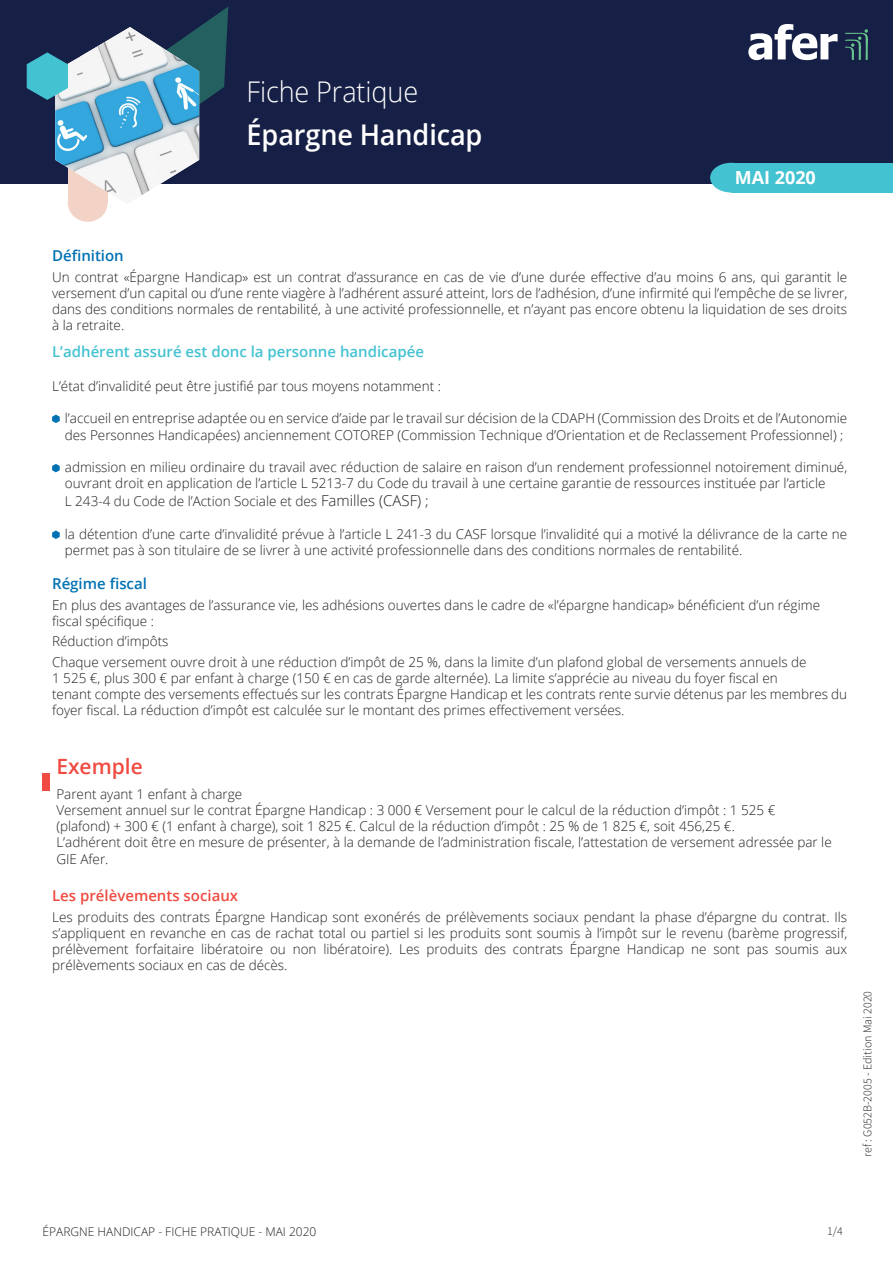
<style>
.page{position:relative;width:893px;height:1263px;background:#fff}
.page>*{position:absolute;margin:0;border:0;box-sizing:border-box;transform-origin:0 0}
.Titre_filet{font:600 28.5px "Open Sans";letter-spacing:-.005em;color:#fff;scale:.95 1}
.Titre_filet-2{font:300 28.5px "Open Sans";letter-spacing:-.005em;color:#fff;scale:.95 1}
.Titre_filet-3{font:600 21px "Open Sans";color:#ef4b41}
.t1{font:700 18px "Open Sans";color:#fff}
.t2{font:600 15px "Open Sans";color:#43c2d1}
.t3{font:600 15px "Open Sans";color:#0072b4}
.t4{font:600 15px "Open Sans";color:#ef4b41}
.t5{font:300 13.5px/16.2px "Open Sans";color:#231f20}
.Titre_filet-4{font:300 12px "Open Sans";color:#231f20}
.t6{font:300 12px "Source Sans Pro";color:#231f20}
.s1{font-size:15px}
</style>
<div class="page">
<div style="left:0;top:0;width:893px;height:183px;background:#161f45"></div>
<svg style="left:748px;top:24px;width:90px;height:36px"></svg>
<svg style="left:845px;top:29px;width:23px;height:31px"></svg>
<div style="left:68px;top:183px;width:40px;height:39px;background:#f4d3c7;border-radius:50%"></div>
<svg style="left:26px;top:7px;width:202px;height:197px"></svg>
<div style="left:710px;top:163px;width:42px;height:30px;background:#43c2d1;border-radius:50%"></div>
<div style="left:731px;top:163px;width:162px;height:30px;background:#43c2d1"></div>
<div style="left:43px;top:774px;width:7px;height:17px;background:#ef4b41"></div>
<svg style="left:52px;top:415px;width:8px;height:8px"></svg>
<svg style="left:52px;top:464px;width:8px;height:8px"></svg>
<svg style="left:52px;top:530px;width:8px;height:9px"></svg>
<p class="Titre_filet-2" style="left:247px;top:73px;width:182px">Fiche Pratique</p>
<p class="Titre_filet" style="left:247px;top:115px;width:250px">Épargne Handicap</p>
<p class="t1" style="left:735px;top:165px;width:83px">MAI 2020</p>
<p class="t3" style="left:52px;top:246px;width:73px">Définition</p>
<p class="t5" style="left:52px;top:268px;width:797px;text-align:justify">Un contrat «Épargne Handicap» est un contrat d’assurance en cas de vie d’une durée effective d’au moins 6 ans, qui garantit le versement d’un capital ou d’une rente viagère à l’adhérent assuré atteint, lors de l’adhésion, d’une infirmité qui l’empêche de se livrer, dans des conditions normales de rentabilité, à une activité professionnelle, et n’ayant pas encore obtenu la liquidation de ses droits à la retraite.</p>
<p class="t2" style="left:52px;top:341px;width:373px">L’adhérent assuré est donc la personne handicapée</p>
<p class="t5" style="left:52px;top:378px;width:390px">L’état d’invalidité peut être justifié par tous moyens notamment :</p>
<p class="t5" style="left:65px;top:410px;width:784px">l’accueil en entreprise adaptée ou en service d’aide par le travail sur décision de la CDAPH (Commission des Droits et de l’Autonomie des Personnes Handicapées) anciennement COTOREP (Commission Technique d’Orientation et de Reclassement Professionnel) ;</p>
<p class="t5" style="left:65px;top:459px;width:784px">admission en milieu ordinaire du travail avec réduction de salaire en raison d’un rendement professionnel notoirement diminué, ouvrant droit en application de l’article L 5213-7 du Code du travail à une certaine garantie de ressources instituée par l’article</p>
<p class="t5" style="left:65px;top:493px;width:365px">L 243-4 du Code de l’Action Sociale et des <span class="s1">Familles (CASF) ;</span></p>
<p class="t5" style="left:65px;top:525px;width:784px">la détention d’une carte d’invalidité prévue à l’article L 241-3 du CASF lorsque l’invalidité qui a motivé la délivrance de la carte ne permet pas à son titulaire de se livrer à une activité professionnelle dans des conditions normales de rentabilité.</p>
<p class="t3" style="left:52px;top:573px;width:96px">Régime fiscal</p>
<p class="t5" style="left:52px;top:596px;width:769px">En plus des avantages de l’assurance vie, les adhésions ouvertes dans le cadre de «l’épargne handicap» bénéficient d’un régime</p>
<p class="t5" style="left:52px;top:612px;width:103px">fiscal spécifique :</p>
<p class="t5" style="left:52px;top:633px;width:118px">Réduction d’impôts</p>
<p class="t5" style="left:52px;top:653px;width:756px">Chaque versement ouvre droit à une réduction d’impôt de 25 %, dans la limite d’un plafond global de versements annuels de</p>
<p class="t5" style="left:52px;top:669px;width:727px">1 525 €, plus 300 € par enfant à charge (150 € en cas de garde alternée). La limite s’apprécie au niveau du foyer fiscal en</p>
<p class="t5" style="left:52px;top:686px;width:797px">tenant compte des versements effectués sur les contrats Épargne Handicap et les contrats rente survie détenus par les membres du</p>
<p class="t5" style="left:52px;top:702px;width:574px">foyer fiscal. La réduction d’impôt est calculée sur le montant des primes effectivement versées.</p>
<p class="Titre_filet-3" style="left:56px;top:752px;width:88px">Exemple</p>
<p class="t5" style="left:56px;top:785px;width:187px">Parent ayant 1 enfant à charge</p>
<p class="t5" style="left:56px;top:801px;width:721px">Versement annuel sur le contrat Épargne Handicap : 3 000 € Versement pour le calcul de la réduction d’impôt : 1 525 €</p>
<p class="t5" style="left:56px;top:818px;width:680px">(plafond) + 300 € (1 enfant à charge), soit 1 825 €. Calcul de la réduction d’impôt : 25 % de 1 825 €, soit 456,25 €.</p>
<p class="t5" style="left:56px;top:834px;width:777px">L’adhérent doit être en mesure de présenter, à la demande de l’administration fiscale, l’attestation de versement adressée par le</p>
<p class="t5" style="left:56px;top:850px;width:54px">GIE Afer.</p>
<p class="t4" style="left:52px;top:885px;width:188px">Les prélèvements sociaux</p>
<p class="t5" style="left:52px;top:908px;width:797px;text-align:justify">Les produits des contrats Épargne Handicap sont exonérés de prélèvements sociaux pendant la phase d’épargne du contrat. Ils s’appliquent en revanche en cas de rachat total ou partiel si les produits sont soumis à l’impôt sur le revenu (barème progressif, prélèvement forfaitaire libératoire ou non libératoire). Les produits des contrats Épargne Handicap ne sont pas soumis aux prélèvements sociaux en cas de décès.</p>
<p class="t6" style="left:860px;top:1157px;width:168px;rotate:-90deg">ref : G052B-2005 - Edition Mai 2020</p>
<p class="Titre_filet-4" style="left:43px;top:1223px;width:275px">ÉPARGNE HANDICAP - FICHE PRATIQUE - MAI 2020</p>
<p class="t6" style="left:827px;top:1224px;width:17px">1/4</p>
</div>
